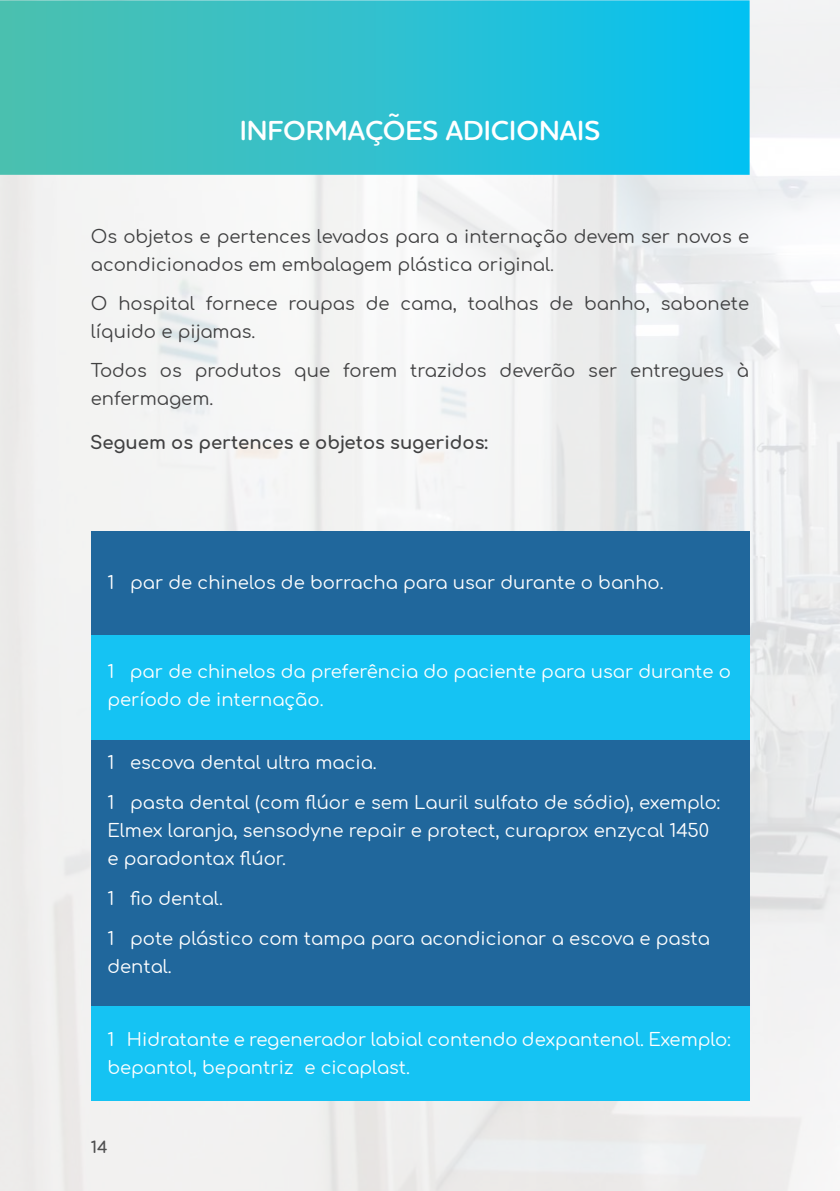
<style>
.page{position:relative;width:840px;height:1191px;background:#fff}
.page>*{position:absolute;margin:0;border:0;box-sizing:border-box;transform-origin:0 0}
.t1{font:600 28px "Houschka Rounded";color:#fff}
.t2{font:18px/28px "Comfortaa";color:#fff}
.t3{font:18px/28px "Comfortaa";color:#404041}
.t4{font:700 18px "Comfortaa";color:#404041}
.t5{font:700 16px "Comfortaa";color:#404041}
</style>
<div class="page">
<img style="left:0;top:0;width:839px;height:1191px">
<img style="left:0;top:0;width:748px;height:175px">
<div style="left:91px;top:739px;width:658px;height:267px;background:#20679c"></div>
<div style="left:91px;top:531px;width:658px;height:104px;background:#20679c"></div>
<div style="left:91px;top:635px;width:658px;height:104px;background:#15c3f3"></div>
<div style="left:91px;top:1006px;width:658px;height:94px;background:#15c3f3"></div>
<h1 class="t1" style="left:239px;top:113px;width:362px">INFORMAÇÕES ADICIONAIS</h1>
<p class="t3" style="left:91px;top:223px;width:659px">Os objetos e pertences levados para a internação devem ser novos e acondicionados em embalagem plástica original.</p>
<p class="t3" style="left:91px;top:291px;width:659px">O hospital fornece roupas de cama, toalhas de banho, sabonete líquido e pijamas.</p>
<p class="t3" style="left:91px;top:358px;width:659px">Todos os produtos que forem trazidos deverão ser entregues à enfermagem.</p>
<p class="t4" style="left:90px;top:434px;width:399px">Seguem os pertences e objetos sugeridos:</p>
<p class="t2" style="left:107px;top:570px;width:557px">1 par de chinelos de borracha para usar durante o banho.</p>
<p class="t2" style="left:107px;top:655px;width:624px">1 par de chinelos da preferência do paciente para usar durante o período de internação.</p>
<p class="t2" style="left:107px;top:750px;width:271px">1 escova dental ultra macia.</p>
<p class="t2" style="left:107px;top:786px;width:614px">1 pasta dental (com flúor e sem Lauril sulfato de sódio), exemplo:<br>Elmex laranja, sensodyne repair e protect, curaprox enzycal 1450 e paradontax flúor.</p>
<p class="t2" style="left:107px;top:882px;width:117px">1 fio dental.</p>
<p class="t2" style="left:107px;top:926px;width:603px">1 pote plástico com tampa para acondicionar a escova e pasta dental.</p>
<p class="t2" style="left:107px;top:1023px;width:624px">1 Hidratante e regenerador labial contendo dexpantenol. Exemplo: bepantol, bepantriz e cicaplast.</p>
<p class="t5" style="left:91px;top:1139px;width:18px">14</p>
</div>
